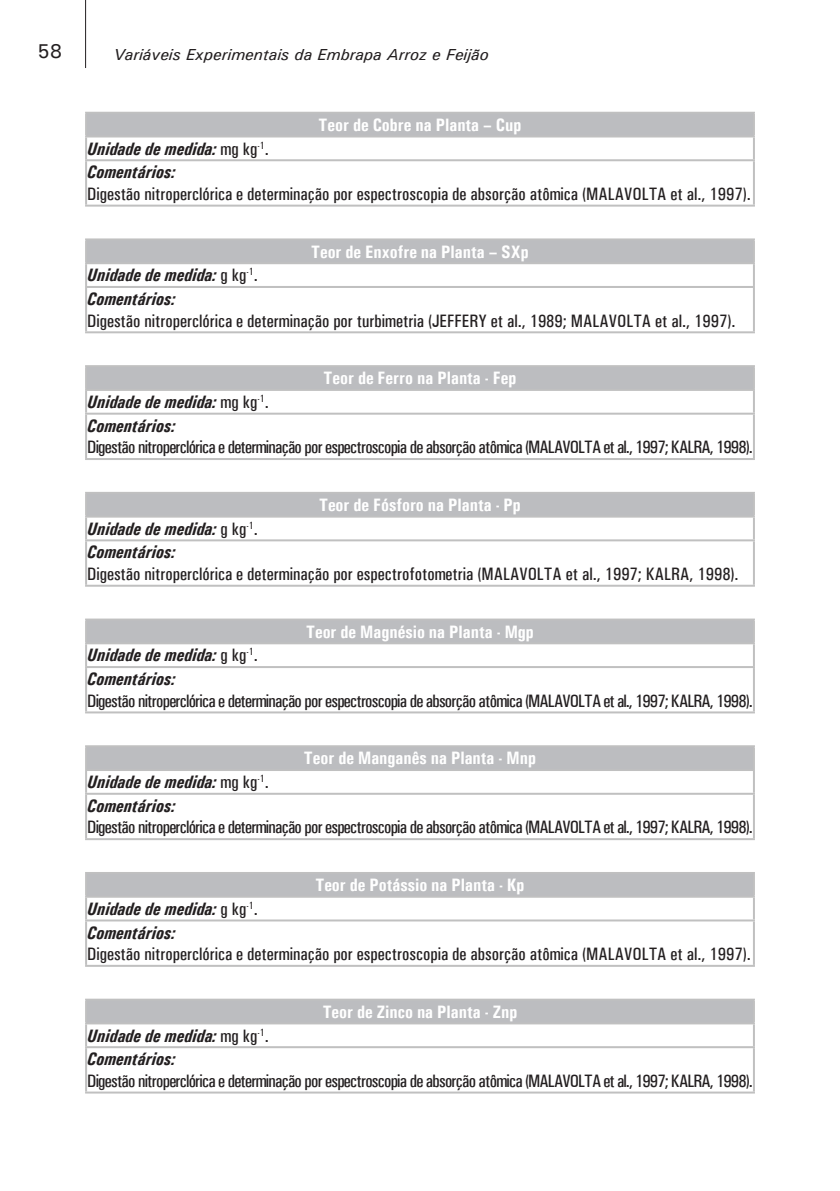
<style>
.page{position:relative;width:840px;height:1191px;background:#fff}
.page>*{position:absolute;margin:0;border:0;box-sizing:border-box;transform-origin:0 0}
.t1{font:500 20px "Univers";color:#231f20}
.t2{font:500 18px "Univers Condensed";letter-spacing:-.04em;color:#231f20}
.t3{font:500 18px "Univers Condensed";color:#231f20}
.t4{font:italic 700 18px/23.8px "Univers Condensed";color:#231f20}
.t5{font:700 18px "Univers Condensed";color:#fff}
.t6{font:italic 500 16px "Univers";color:#231f20}
.s1{font-weight:500;font-style:normal}
</style>
<div class="page">
<hr style="left:85px;top:0;width:1px;height:68px;background:#231f20">
<div style="left:86px;top:113px;width:667px;height:23px;background:#bcbdc0"></div>
<hr style="left:85px;top:159px;width:669px;height:2px;background:#c0c0c0">
<hr style="left:85px;top:137px;width:2px;height:22px;background:#c0c0c0">
<hr style="left:752px;top:137px;width:2px;height:22px;background:#c0c0c0">
<hr style="left:85px;top:161px;width:2px;height:44px;background:#c0c0c0">
<hr style="left:752px;top:161px;width:2px;height:44px;background:#c0c0c0">
<hr style="left:85px;top:205px;width:669px;height:2px;background:#c0c0c0">
<hr style="left:85px;top:112px;width:669px;height:2px;background:#c0c0c0">
<hr style="left:85px;top:114px;width:2px;height:21px;background:#c0c0c0">
<hr style="left:752px;top:114px;width:2px;height:21px;background:#c0c0c0">
<hr style="left:85px;top:135px;width:669px;height:2px;background:#c0c0c0">
<div style="left:86px;top:239px;width:667px;height:24px;background:#bcbdc0"></div>
<hr style="left:85px;top:286px;width:669px;height:2px;background:#c0c0c0">
<hr style="left:85px;top:264px;width:2px;height:22px;background:#c0c0c0">
<hr style="left:752px;top:264px;width:2px;height:22px;background:#c0c0c0">
<hr style="left:85px;top:288px;width:2px;height:43px;background:#c0c0c0">
<hr style="left:752px;top:288px;width:2px;height:43px;background:#c0c0c0">
<hr style="left:85px;top:331px;width:669px;height:2px;background:#c0c0c0">
<hr style="left:85px;top:238px;width:669px;height:2px;background:#c0c0c0">
<hr style="left:85px;top:240px;width:2px;height:22px;background:#c0c0c0">
<hr style="left:752px;top:240px;width:2px;height:22px;background:#c0c0c0">
<hr style="left:85px;top:262px;width:669px;height:2px;background:#c0c0c0">
<div style="left:86px;top:366px;width:667px;height:24px;background:#bcbdc0"></div>
<hr style="left:85px;top:413px;width:669px;height:2px;background:#c0c0c0">
<hr style="left:85px;top:391px;width:2px;height:22px;background:#c0c0c0">
<hr style="left:752px;top:391px;width:2px;height:22px;background:#c0c0c0">
<hr style="left:85px;top:415px;width:2px;height:43px;background:#c0c0c0">
<hr style="left:752px;top:415px;width:2px;height:43px;background:#c0c0c0">
<hr style="left:85px;top:458px;width:669px;height:2px;background:#c0c0c0">
<hr style="left:85px;top:365px;width:669px;height:2px;background:#c0c0c0">
<hr style="left:85px;top:367px;width:2px;height:22px;background:#c0c0c0">
<hr style="left:752px;top:367px;width:2px;height:22px;background:#c0c0c0">
<hr style="left:85px;top:389px;width:669px;height:2px;background:#c0c0c0">
<div style="left:86px;top:493px;width:667px;height:23px;background:#bcbdc0"></div>
<hr style="left:85px;top:539px;width:669px;height:2px;background:#c0c0c0">
<hr style="left:85px;top:517px;width:2px;height:22px;background:#c0c0c0">
<hr style="left:752px;top:517px;width:2px;height:22px;background:#c0c0c0">
<hr style="left:85px;top:541px;width:2px;height:44px;background:#c0c0c0">
<hr style="left:752px;top:541px;width:2px;height:44px;background:#c0c0c0">
<hr style="left:85px;top:585px;width:669px;height:2px;background:#c0c0c0">
<hr style="left:85px;top:492px;width:669px;height:2px;background:#c0c0c0">
<hr style="left:85px;top:494px;width:2px;height:21px;background:#c0c0c0">
<hr style="left:752px;top:494px;width:2px;height:21px;background:#c0c0c0">
<hr style="left:85px;top:515px;width:669px;height:2px;background:#c0c0c0">
<div style="left:86px;top:619px;width:667px;height:24px;background:#bcbdc0"></div>
<hr style="left:85px;top:666px;width:669px;height:2px;background:#c0c0c0">
<hr style="left:85px;top:644px;width:2px;height:22px;background:#c0c0c0">
<hr style="left:752px;top:644px;width:2px;height:22px;background:#c0c0c0">
<hr style="left:85px;top:668px;width:2px;height:43px;background:#c0c0c0">
<hr style="left:752px;top:668px;width:2px;height:43px;background:#c0c0c0">
<hr style="left:85px;top:711px;width:669px;height:2px;background:#c0c0c0">
<hr style="left:85px;top:618px;width:669px;height:2px;background:#c0c0c0">
<hr style="left:85px;top:620px;width:2px;height:22px;background:#c0c0c0">
<hr style="left:752px;top:620px;width:2px;height:22px;background:#c0c0c0">
<hr style="left:85px;top:642px;width:669px;height:2px;background:#c0c0c0">
<div style="left:86px;top:746px;width:667px;height:24px;background:#bcbdc0"></div>
<hr style="left:85px;top:792px;width:669px;height:2px;background:#c0c0c0">
<hr style="left:85px;top:771px;width:2px;height:21px;background:#c0c0c0">
<hr style="left:752px;top:771px;width:2px;height:21px;background:#c0c0c0">
<hr style="left:85px;top:794px;width:2px;height:44px;background:#c0c0c0">
<hr style="left:752px;top:794px;width:2px;height:44px;background:#c0c0c0">
<hr style="left:85px;top:838px;width:669px;height:2px;background:#c0c0c0">
<hr style="left:85px;top:745px;width:669px;height:2px;background:#c0c0c0">
<hr style="left:85px;top:747px;width:2px;height:22px;background:#c0c0c0">
<hr style="left:752px;top:747px;width:2px;height:22px;background:#c0c0c0">
<hr style="left:85px;top:769px;width:669px;height:2px;background:#c0c0c0">
<div style="left:86px;top:873px;width:667px;height:23px;background:#bcbdc0"></div>
<hr style="left:85px;top:919px;width:669px;height:2px;background:#c0c0c0">
<hr style="left:85px;top:897px;width:2px;height:22px;background:#c0c0c0">
<hr style="left:752px;top:897px;width:2px;height:22px;background:#c0c0c0">
<hr style="left:85px;top:921px;width:2px;height:43px;background:#c0c0c0">
<hr style="left:752px;top:921px;width:2px;height:43px;background:#c0c0c0">
<hr style="left:85px;top:964px;width:669px;height:2px;background:#c0c0c0">
<hr style="left:85px;top:872px;width:669px;height:2px;background:#c0c0c0">
<hr style="left:85px;top:874px;width:2px;height:21px;background:#c0c0c0">
<hr style="left:752px;top:874px;width:2px;height:21px;background:#c0c0c0">
<hr style="left:85px;top:895px;width:669px;height:2px;background:#c0c0c0">
<div style="left:86px;top:999px;width:667px;height:24px;background:#bcbdc0"></div>
<hr style="left:85px;top:1046px;width:669px;height:2px;background:#c0c0c0">
<hr style="left:85px;top:1024px;width:2px;height:22px;background:#c0c0c0">
<hr style="left:752px;top:1024px;width:2px;height:22px;background:#c0c0c0">
<hr style="left:85px;top:1048px;width:2px;height:43px;background:#c0c0c0">
<hr style="left:752px;top:1048px;width:2px;height:43px;background:#c0c0c0">
<hr style="left:85px;top:1091px;width:669px;height:2px;background:#c0c0c0">
<hr style="left:85px;top:998px;width:669px;height:2px;background:#c0c0c0">
<hr style="left:85px;top:1000px;width:2px;height:22px;background:#c0c0c0">
<hr style="left:752px;top:1000px;width:2px;height:22px;background:#c0c0c0">
<hr style="left:85px;top:1022px;width:669px;height:2px;background:#c0c0c0">
<p class="t1" style="left:37px;top:38px;width:27px">58</p>
<p class="t6" style="left:113px;top:44px;width:377px">Variáveis Experimentais da Embrapa Arroz e Feijão</p>
<p class="t5" style="left:318px;top:114px;width:204px">Teor de Cobre na Planta – Cup</p>
<p class="t4" style="left:87px;top:136px;width:183px">Unidade de medida: <span class="s1">mg kg</span><sup>-1</sup><span class="s1">.<br></span>Comentários:</p>
<p class="t3" style="left:87px;top:183px;width:664px">Digestão nitroperclórica e determinação por espectroscopia de absorção atômica (MALAVOLTA et al., 1997).</p>
<p class="t5" style="left:311px;top:240px;width:219px">Teor de Enxofre na Planta – SXp</p>
<p class="t4" style="left:87px;top:263px;width:172px">Unidade de medida: <span class="s1">g kg</span><sup>-1</sup><span class="s1">.<br></span>Comentários:</p>
<p class="t3" style="left:87px;top:310px;width:649px">Digestão nitroperclórica e determinação por turbimetria (JEFFERY et al., 1989; MALAVOLTA et al., 1997).</p>
<p class="t5" style="left:323px;top:367px;width:194px">Teor de Ferro na Planta - Fep</p>
<p class="t4" style="left:87px;top:390px;width:183px">Unidade de medida: <span class="s1">mg kg</span><sup>-1</sup><span class="s1">.<br></span>Comentários:</p>
<p class="t2" style="left:87px;top:437px;width:666px">Digestão nitroperclórica e determinação por espectroscopia de absorção atômica (MALAVOLTA et al., 1997; KALRA, 1998).</p>
<p class="t5" style="left:319px;top:494px;width:203px">Teor de Fósforo na Planta - Pp</p>
<p class="t4" style="left:87px;top:516px;width:172px">Unidade de medida: <span class="s1">g kg</span><sup>-1</sup><span class="s1">.<br></span>Comentários:</p>
<p class="t3" style="left:87px;top:563px;width:652px">Digestão nitroperclórica e determinação por espectrofotometria (MALAVOLTA et al., 1997; KALRA, 1998).</p>
<p class="t5" style="left:306px;top:620px;width:229px">Teor de Magnésio na Planta - Mgp</p>
<p class="t4" style="left:87px;top:643px;width:172px">Unidade de medida: <span class="s1">g kg</span><sup>-1</sup><span class="s1">.<br></span>Comentários:</p>
<p class="t2" style="left:87px;top:690px;width:666px">Digestão nitroperclórica e determinação por espectroscopia de absorção atômica (MALAVOLTA et al., 1997; KALRA, 1998).</p>
<p class="t5" style="left:304px;top:747px;width:233px">Teor de Manganês na Planta - Mnp</p>
<p class="t4" style="left:87px;top:770px;width:183px">Unidade de medida: <span class="s1">mg kg</span><sup>-1</sup><span class="s1">.<br></span>Comentários:</p>
<p class="t2" style="left:87px;top:816px;width:666px">Digestão nitroperclórica e determinação por espectroscopia de absorção atômica (MALAVOLTA et al., 1997; KALRA, 1998).</p>
<p class="t5" style="left:315px;top:874px;width:210px">Teor de Potássio na Planta - Kp</p>
<p class="t4" style="left:87px;top:896px;width:172px">Unidade de medida: <span class="s1">g kg</span><sup>-1</sup><span class="s1">.<br></span>Comentários:</p>
<p class="t3" style="left:87px;top:943px;width:664px">Digestão nitroperclórica e determinação por espectroscopia de absorção atômica (MALAVOLTA et al., 1997).</p>
<p class="t5" style="left:322px;top:1000px;width:196px">Teor de Zinco na Planta - Znp</p>
<p class="t4" style="left:87px;top:1023px;width:183px">Unidade de medida: <span class="s1">mg kg</span><sup>-1</sup><span class="s1">.<br></span>Comentários:</p>
<p class="t2" style="left:87px;top:1070px;width:666px">Digestão nitroperclórica e determinação por espectroscopia de absorção atômica (MALAVOLTA et al., 1997; KALRA, 1998).</p>
</div>
